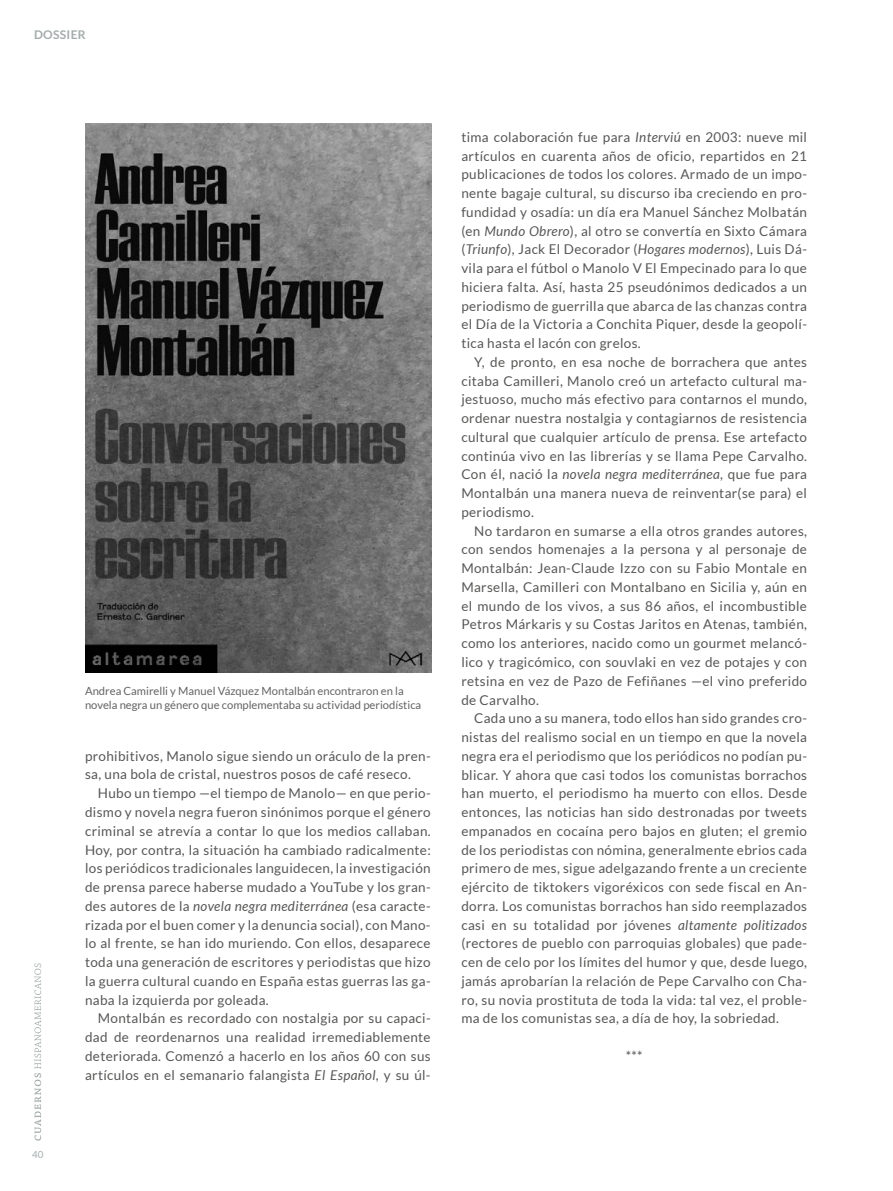
<style>
.page{position:relative;width:893px;height:1191px;background:#fff}
.page>*{position:absolute;margin:0;border:0;box-sizing:border-box;transform-origin:0 0}
.t1{font:13.5px/18.8px "Lato";letter-spacing:.025em;color:#575756;text-align:justify}
.t2{font:700 12px "Lato";letter-spacing:.025em;color:#a4acac}
.t3{font:11.25px/13.5px "Lato";color:#646363}
.t4{font:9.75px "Lato";color:#a4acac}
.s1{font-style:italic}
</style>
<div class="page">
<svg style="left:35px;top:963px;width:6px;height:177px"></svg>
<img style="left:85px;top:123px;width:347px;height:549px">
<p class="t2" style="left:34px;top:28px;width:53px">DOSSIER</p>
<p class="t4" style="left:32px;top:1148px;width:13px">40</p>
<p class="t3" style="left:85px;top:684px;width:338px">Andrea Camirelli y Manuel Vázquez Montalbán encontraron en la novela negra un género que complementaba su actividad periodística</p>
<p class="t1" style="left:85px;top:746px;width:347px">prohibitivos, Manolo sigue siendo un oráculo de la pren&shy;sa, una bola de cristal, nuestros posos de café reseco.</p>
<p class="t1" style="left:85px;top:784px;width:347px;text-indent:13px">Hubo un tiempo —el tiempo de Manolo— en que perio&shy;dismo y novela negra fueron sinónimos porque el género criminal se atrevía a contar lo que los medios callaban.<br>Hoy, por contra, la situación ha cambiado radicalmente: los periódicos tradicionales languidecen, la investigación de prensa parece haberse mudado a YouTube y los gran&shy;des autores de la <span class="s1">novela negra mediterránea</span> (esa caracte&shy;rizada por el buen comer y la denuncia social), con Mano&shy;lo al frente, se han ido muriendo. Con ellos, desaparece toda una generación de escritores y periodistas que hizo la guerra cultural cuando en España estas guerras las ga&shy;naba la izquierda por goleada.</p>
<p class="t1" style="left:85px;top:1009px;width:347px;text-indent:13px">Montalbán es recordado con nostalgia por su capaci&shy;dad de reordenarnos una realidad irremediablemente deteriorada. Comenzó a hacerlo en los años 60 con sus artículos en el semanario falangista <span class="s1">El Español</span>, y su úl-</p>
<p class="t1" style="left:461px;top:127px;width:347px">tima colaboración fue para <span class="s1">Interviú</span> en 2003: nueve mil artículos en cuarenta años de oficio, repartidos en 21 publicaciones de todos los colores. Armado de un impo&shy;nente bagaje cultural, su discurso iba creciendo en pro&shy;fundidad y osadía: un día era Manuel Sánchez Molbatán (en <span class="s1">Mundo Obrero</span>), al otro se convertía en Sixto Cámara (<span class="s1">Triunfo</span>), Jack El Decorador (<span class="s1">Hogares modernos</span>), Luis Dá&shy;vila para el fútbol o Manolo V El Empecinado para lo que hiciera falta. Así, hasta 25 pseudónimos dedicados a un periodismo de guerrilla que abarca de las chanzas contra el Día de la Victoria a Conchita Piquer, desde la geopolí&shy;tica hasta el lacón con grelos.</p>
<p class="t1" style="left:461px;top:352px;width:347px;text-indent:13px">Y, de pronto, en esa noche de borrachera que antes citaba Camilleri, Manolo creó un artefacto cultural ma&shy;jestuoso, mucho más efectivo para contarnos el mundo, ordenar nuestra nostalgia y contagiarnos de resistencia cultural que cualquier artículo de prensa. Ese artefacto continúa vivo en las librerías y se llama Pepe Carvalho.<br>Con él, nació la <span class="s1">novela negra mediterránea</span>, que fue para Montalbán una manera nueva de reinventar(se para) el periodismo.</p>
<p class="t1" style="left:461px;top:521px;width:347px;text-indent:13px">No tardaron en sumarse a ella otros grandes autores, con sendos homenajes a la persona y al personaje de Montalbán: Jean-Claude Izzo con su Fabio Montale en Marsella, Camilleri con Montalbano en Sicilia y, aún en el mundo de los vivos, a sus 86 años, el incombustible Petros Márkaris y su Costas Jaritos en Atenas, también, como los anteriores, nacido como un gourmet melancó&shy;lico y tragicómico, con souvlaki en vez de potajes y con retsina en vez de Pazo de Fefiñanes —el vino preferido de Carvalho.</p>
<p class="t1" style="left:461px;top:709px;width:347px;text-indent:13px">Cada uno a su manera, todo ellos han sido grandes cro&shy;nistas del realismo social en un tiempo en que la novela negra era el periodismo que los periódicos no podían pu&shy;blicar. Y ahora que casi todos los comunistas borrachos han muerto, el periodismo ha muerto con ellos. Desde entonces, las noticias han sido destronadas por tweets empanados en cocaína pero bajos en gluten; el gremio de los periodistas con nómina, generalmente ebrios cada primero de mes, sigue adelgazando frente a un creciente ejército de tiktokers vigoréxicos con sede fiscal en An&shy;dorra. Los comunistas borrachos han sido reemplazados casi en su totalidad por jóvenes <span class="s1">altamente politizados </span>(rectores de pueblo con parroquias globales) que pade&shy;cen de celo por los límites del humor y que, desde luego, jamás aprobarían la relación de Pepe Carvalho con Cha&shy;ro, su novia prostituta de toda la vida: tal vez, el proble&shy;ma de los comunistas sea, a día de hoy, la sobriedad.</p>
<p class="t1" style="left:626px;top:1046px;width:18px">***</p>
</div>
